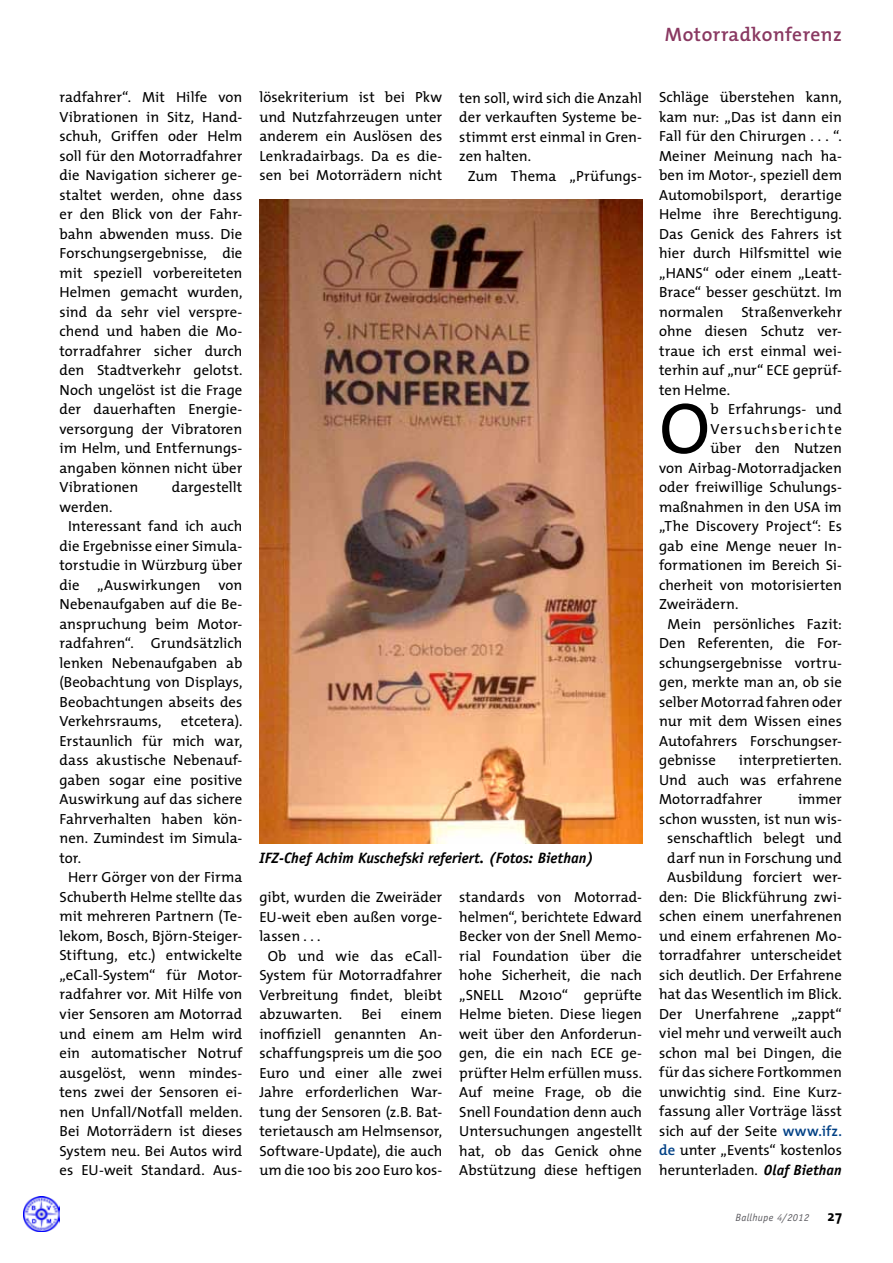
<style>
.page{position:relative;width:893px;height:1263px;background:#fff}
.page>*{position:absolute;margin:0;border:0;box-sizing:border-box;transform-origin:0 0}
.t1{font:72.45px "T Mix";color:#000}
.t2{font:600 19.5px "T Mix";letter-spacing:.025em;color:#893861}
.t3{font:italic 700 15px "Officina Sans Std";color:#000}
.t4{font:14.7px/19.5px "T Mix";letter-spacing:.005em;color:#000;text-align:justify}
.t5{font:14.7px "T Mix";letter-spacing:.09em;color:#000}
.t6{font:italic 10.5px "Officina Sans Std";letter-spacing:.025em;color:#5c5b60}
.s1{font-weight:600;color:#004085}
.s2{font-family:"Officina Sans Std";font-weight:700;font-style:italic}
.s3{color:#757378}
.s4{font-family:"T Mix";font-weight:700;font-style:normal;font-size:15px;color:#000}
</style>
<div class="page">
<img style="left:24px;top:1196px;width:35px;height:35px">
<img style="left:259px;top:200px;width:383px;height:643px">
<h2 class="t2" style="left:665px;top:18px;width:178px">Motorradkonferenz</h2>
<p class="t4" style="left:60px;top:87px;width:184px">radfahrer“. Mit Hilfe von Vibrationen in Sitz, Hand&shy;schuh, Griffen oder Helm soll für den Motorradfahrer die Navigation sicherer ge&shy;staltet werden, ohne dass er den Blick von der Fahr&shy;bahn abwenden muss. Die Forschungsergebnisse, die mit speziell vorbereiteten Helmen gemacht wurden, sind da sehr viel verspre&shy;chend und haben die Mo&shy;torradfahrer sicher durch den Stadtverkehr gelotst.<br>Noch ungelöst ist die Frage der dauerhaften Energie&shy;versorgung der Vibratoren im Helm, und Entfernungs&shy;angaben können nicht über Vibrationen</p>
<p class="t4" style="left:172px;top:477px;width:72px">dargestellt</p>
<p class="t4" style="left:60px;top:497px;width:55px">werden.</p>
<p class="t4" style="left:68px;top:516px;width:176px">Interessant fand ich auch</p>
<p class="t4" style="left:60px;top:536px;width:184px">die Ergebnisse einer Simula-</p>
<p class="t4" style="left:60px;top:555px;width:184px">torstudie in Würzburg über</p>
<p class="t4" style="left:60px;top:575px;width:184px">die „Auswirkungen von</p>
<p class="t4" style="left:60px;top:594px;width:184px">Nebenaufgaben auf die Be-</p>
<p class="t4" style="left:60px;top:614px;width:184px">anspruchung beim Motor-</p>
<p class="t4" style="left:60px;top:633px;width:184px">radfahren“. Grundsätzlich</p>
<p class="t4" style="left:60px;top:653px;width:184px">lenken Nebenaufgaben ab</p>
<p class="t4" style="left:60px;top:672px;width:184px">(Beobachtung von Displays,</p>
<p class="t4" style="left:60px;top:692px;width:184px">Beobachtungen abseits des</p>
<p class="t4" style="left:60px;top:711px;width:103px">Verkehrsraums,</p>
<p class="t4" style="left:181px;top:711px;width:63px">etcetera).</p>
<p class="t4" style="left:60px;top:731px;width:184px">Erstaunlich für mich war,</p>
<p class="t4" style="left:60px;top:750px;width:184px">dass akustische Nebenauf-</p>
<p class="t4" style="left:60px;top:770px;width:184px">gaben sogar eine positive</p>
<p class="t4" style="left:60px;top:789px;width:184px">Auswirkung auf das sichere</p>
<p class="t4" style="left:60px;top:809px;width:184px">Fahrverhalten haben kön-</p>
<p class="t4" style="left:60px;top:828px;width:184px">nen. Zumindest im Simula-</p>
<p class="t4" style="left:60px;top:848px;width:23px">tor.</p>
<p class="t4" style="left:68px;top:867px;width:176px">Herr Görger von der Firma</p>
<p class="t4" style="left:60px;top:887px;width:184px">Schuberth Helme stellte das</p>
<p class="t4" style="left:60px;top:906px;width:184px">mit mehreren Partnern (Te-</p>
<p class="t4" style="left:60px;top:926px;width:184px">lekom, Bosch, Björn-Steiger-</p>
<p class="t4" style="left:60px;top:945px;width:184px">Stiftung, etc.) entwickelte</p>
<p class="t4" style="left:60px;top:965px;width:184px">„eCall-System“ für Motor-</p>
<p class="t4" style="left:60px;top:984px;width:184px">radfahrer vor. Mit Hilfe von</p>
<p class="t4" style="left:60px;top:1004px;width:184px">vier Sensoren am Motorrad</p>
<p class="t4" style="left:60px;top:1023px;width:184px">und einem am Helm wird</p>
<p class="t4" style="left:60px;top:1043px;width:184px">ein automatischer Notruf</p>
<p class="t4" style="left:60px;top:1062px;width:184px">ausgelöst, wenn mindes-</p>
<p class="t4" style="left:60px;top:1082px;width:184px">tens zwei der Sensoren ei-</p>
<p class="t4" style="left:60px;top:1101px;width:184px">nen Unfall/Notfall melden.</p>
<p class="t4" style="left:60px;top:1121px;width:184px">Bei Motorrädern ist dieses</p>
<p class="t4" style="left:60px;top:1140px;width:184px">System neu. Bei Autos wird</p>
<p class="t4" style="left:60px;top:1160px;width:184px">es EU-weit Standard. Aus-</p>
<p class="t4" style="left:259px;top:87px;width:184px">lösekriterium ist bei Pkw und Nutzfahrzeugen unter anderem ein Auslösen des Lenkradairbags. Da es die&shy;sen bei Motorrädern nicht</p>
<p class="t4" style="left:459px;top:87px;width:184px">ten soll, wird sich die Anzahl</p>
<p class="t4" style="left:459px;top:107px;width:184px">der verkauften Systeme be-</p>
<p class="t4" style="left:459px;top:126px;width:184px">stimmt erst einmal in Gren-</p>
<p class="t4" style="left:459px;top:146px;width:73px">zen halten.</p>
<p class="t4" style="left:468px;top:165px;width:176px">Zum Thema „Prüfungs-</p>
<p class="t3" style="left:259px;top:848px;width:336px">IFZ-Chef Achim Kuschefski referiert. (Fotos: Biethan)</p>
<p class="t4" style="left:259px;top:887px;width:184px">gibt, wurden die Zweiräder</p>
<p class="t4" style="left:259px;top:906px;width:184px">EU-weit eben außen vorge-</p>
<p class="t4" style="left:259px;top:926px;width:62px">lassen . . .</p>
<p class="t4" style="left:268px;top:945px;width:176px">Ob und wie das eCall-</p>
<p class="t4" style="left:259px;top:965px;width:184px">System für Motorradfahrer</p>
<p class="t4" style="left:259px;top:984px;width:184px">Verbreitung findet, bleibt</p>
<p class="t4" style="left:259px;top:1004px;width:84px">abzuwarten.</p>
<p class="t4" style="left:361px;top:1004px;width:22px">Bei</p>
<p class="t4" style="left:259px;top:1004px;width:184px;text-indent:141px">einem inoffiziell genannten An&shy;schaffungspreis um die 500<br>Euro und einer alle zwei Jahre erforderlichen War&shy;tung der Sensoren (z.B. Bat&shy;terietausch am Helmsensor, Software-Update), die auch um die 100 bis 200 Euro kos-</p>
<p class="t4" style="left:459px;top:887px;width:184px">standards von Motorrad&shy;helmen“, berichtete Edward Becker von der Snell Memo&shy;rial Foundation über die hohe Sicherheit, die nach „SNELL M2010“ geprüfte Helme bieten. Diese liegen weit über den Anforderun&shy;gen, die ein nach ECE ge&shy;prüfter Helm erfüllen muss.<br>Auf meine Frage, ob die Snell Foundation denn auch Untersuchungen angestellt hat, ob das Genick ohne Abstützung diese heftigen</p>
<p class="t4" style="left:659px;top:87px;width:184px">Schläge überstehen kann, kam nur: „Das ist dann ein Fall für den Chirurgen . . . “.<br>Meiner Meinung nach ha&shy;ben im Motor-, speziell dem Automobilsport, derartige Helme ihre Berechtigung.<br>Das Genick des Fahrers ist hier durch Hilfsmittel wie „HANS“ oder einem „Leatt-Brace“ besser geschützt. Im normalen Straßenverkehr ohne diesen Schutz ver&shy;traue ich erst einmal wei&shy;terhin auf „nur“ ECE geprüf&shy;ten Helme.</p>
<h1 class="t1" style="left:659px;top:368px;width:53px">O</h1>
<p class="t4" style="left:711px;top:399px;width:133px">b Erfahrungs- und</p>
<p class="t5" style="left:711px;top:416px;width:133px">Versuchsberichte</p>
<p class="t4" style="left:711px;top:438px;width:133px">über den Nutzen</p>
<p class="t4" style="left:659px;top:457px;width:184px">von Airbag-Motorradjacken</p>
<p class="t4" style="left:659px;top:477px;width:184px">oder freiwillige Schulungs-</p>
<p class="t4" style="left:659px;top:496px;width:184px">maßnahmen in den USA im</p>
<p class="t4" style="left:659px;top:516px;width:184px">„The Discovery Project“: Es</p>
<p class="t4" style="left:659px;top:535px;width:184px">gab eine Menge neuer In-</p>
<p class="t4" style="left:659px;top:555px;width:184px">formationen im Bereich Si-</p>
<p class="t4" style="left:659px;top:574px;width:184px">cherheit von motorisierten</p>
<p class="t4" style="left:659px;top:594px;width:81px">Zweirädern.</p>
<p class="t4" style="left:668px;top:613px;width:176px">Mein persönliches Fazit:</p>
<p class="t4" style="left:659px;top:633px;width:184px">Den Referenten, die For-</p>
<p class="t4" style="left:659px;top:652px;width:184px">schungsergebnisse vortru-</p>
<p class="t4" style="left:659px;top:672px;width:184px">gen, merkte man an, ob sie</p>
<p class="t4" style="left:659px;top:691px;width:184px">selber Motorrad fahren oder</p>
<p class="t4" style="left:659px;top:711px;width:184px">nur mit dem Wissen eines</p>
<p class="t4" style="left:659px;top:731px;width:184px">Autofahrers Forschungser-</p>
<p class="t4" style="left:659px;top:750px;width:58px">gebnisse</p>
<p class="t4" style="left:659px;top:750px;width:184px;text-indent:80px">interpretierten.<br>Und auch was erfahrene Motorradfahrer</p>
<p class="t4" style="left:659px;top:789px;width:184px;text-align:right">immer<br>schon wussten, ist nun wis&shy;senschaftlich belegt und darf nun in Forschung und<br>Ausbildung forciert wer&shy;den: Die Blickführung zwi&shy;schen einem unerfahrenen und einem erfahrenen Mo&shy;torradfahrer unterscheidet sich deutlich. Der Erfahrene hat das Wesentlich im Blick.<br>Der Unerfahrene „zappt“ viel mehr und verweilt auch schon mal bei Dingen, die für das sichere Fortkommen unwichtig sind. Eine Kurz&shy;fassung aller Vorträge lässt sich auf der Seite <span class="s1">www.ifz. de</span> unter „Events“ kostenlos herunterladen. <span class="s2">Olaf Biethan</span></p>
<p class="t6" style="left:736px;top:1212px;width:108px">Ballhupe <span class="s3">4</span>/2012 <span class="s4">27</span></p>
</div>
